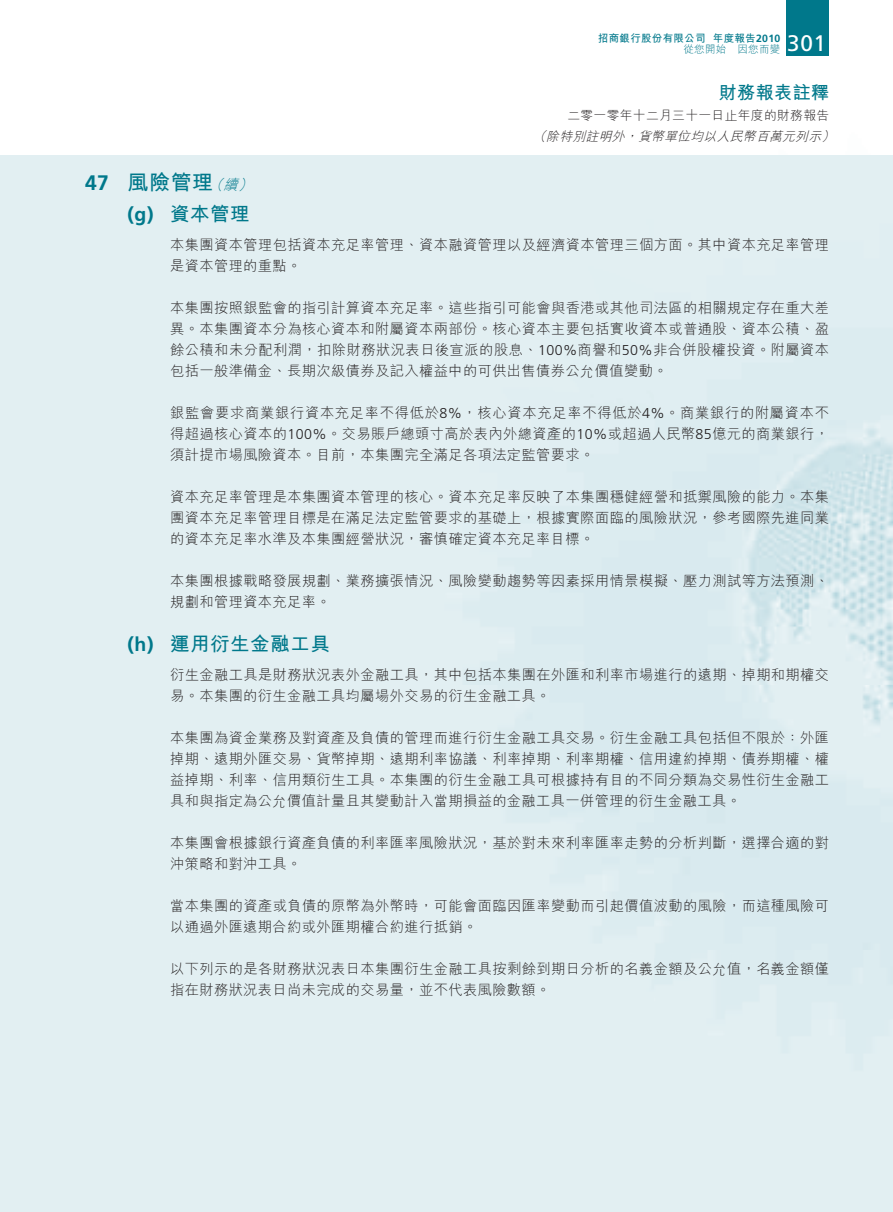
<style>
.page{position:relative;width:893px;height:1212px;background:#fff}
.page>*{position:absolute;margin:0;border:0;box-sizing:border-box;transform-origin:0 0}
.t1{font:21px "M Hei HK Bold E Ten B5 H";color:#00788b}
.t2{font:19.5px "M Hei HK Bold E Ten B5 H";letter-spacing:.03em;color:#00788b}
.t3{font:18px "M Hei HK Bold E Ten B5 H";letter-spacing:.03em;color:#00788b}
.t4{font:14.25px/21px "M Hei HK Light E Ten B5 H";letter-spacing:.03em;color:#231f20}
.t5{font:italic 12.75px "M Hei HK Light E Ten B5 H";color:#231f20}
.t6{font:12.75px "M Hei HK Light E Ten B5 H";letter-spacing:.03em;color:#231f20}
.t7{font:10.5px "M Hei HK Bold E Ten B5 H";letter-spacing:.03em;color:#00788b}
.t8{font:10.5px "M Hei HK Light E Ten B5 H";letter-spacing:.03em;color:#00788b}
.s1{font-family:"Frutiger LT Std";font-weight:700}
.s2{font-family:"M Hei HK Light E Ten B5 H";font-style:italic;font-size:14.25px}
.s3{font-family:"Frutiger LT Std";font-weight:300}
</style>
<div class="page">
<div style="left:0;top:155px;width:893px;height:1057px;background:#e2eff2"></div>
<img style="left:584px;top:429px;width:309px;height:555px">
<div style="left:787px;top:0;width:42px;height:56px;background:#00788b"></div>
<p class="t7" style="left:598px;top:34px;width:184px">招商銀行股份有限公司 年度報告<span class="s1">2010</span></p>
<p class="t8" style="left:683px;top:45px;width:144px">從您開始　因您而變 <sup>301</sup></p>
<p class="t3" style="left:719px;top:85px;width:112px">財務報表註釋</p>
<p class="t6" style="left:567px;top:110px;width:263px">二零一零年十二月三十一日止年度的財務報告</p>
<p class="t5" style="left:533px;top:131px;width:306px">（除特別註明外，貨幣單位均以人民幣百萬元列示）</p>
<h1 class="t1" style="left:85px;top:174px;width:173px"><span class="s1">47</span> 風險管理<span class="s2">（續）</span></h1>
<h2 class="t2" style="left:128px;top:206px;width:124px"><span class="s1">(g)</span> 資本管理</h2>
<p class="t4" style="left:170px;top:236px;width:661px">本集團資本管理包括資本充足率管理、資本融資管理以及經濟資本管理三個方面。其中資本充足率管理是資本管理的重點。</p>
<p class="t4" style="left:170px;top:299px;width:661px;text-align:justify">本集團按照銀監會的指引計算資本充足率。這些指引可能會與香港或其他司法區的相關規定存在重大差異。本集團資本分為核心資本和附屬資本兩部份。核心資本主要包括實收資本或普通股、資本公積、盈餘公積和未分配利潤，扣除財務狀況表日後宣派的股息、<span class="s3">100%</span>商譽和<span class="s3">50%</span>非合併股權投資。附屬資本包括一般準備金、長期次級債券及記入權益中的可供出售債券公允價值變動。</p>
<p class="t4" style="left:170px;top:404px;width:661px;text-align:justify">銀監會要求商業銀行資本充足率不得低於<span class="s3">8%</span>，核心資本充足率不得低於<span class="s3">4%</span>。商業銀行的附屬資本不得超過核心資本的<span class="s3">100%</span>。交易賬戶總頭寸高於表內外總資產的<span class="s3">10%</span>或超過人民幣<span class="s3">85</span>億元的商業銀行，須計提市場風險資本。目前，本集團完全滿足各項法定監管要求。</p>
<p class="t4" style="left:170px;top:488px;width:661px;text-align:justify">資本充足率管理是本集團資本管理的核心。資本充足率反映了本集團穩健經營和抵禦風險的能力。本集團資本充足率管理目標是在滿足法定監管要求的基礎上，根據實際面臨的風險狀況，參考國際先進同業的資本充足率水準及本集團經營狀況，審慎確定資本充足率目標。</p>
<p class="t4" style="left:170px;top:572px;width:661px">本集團根據戰略發展規劃、業務擴張情況、風險變動趨勢等因素採用情景模擬、壓力測試等方法預測、規劃和管理資本充足率。</p>
<h2 class="t2" style="left:128px;top:636px;width:204px"><span class="s1">(h)</span> 運用衍生金融工具</h2>
<p class="t4" style="left:170px;top:666px;width:661px">衍生金融工具是財務狀況表外金融工具，其中包括本集團在外匯和利率市場進行的遠期、掉期和期權交易。本集團的衍生金融工具均屬場外交易的衍生金融工具。</p>
<p class="t4" style="left:170px;top:729px;width:661px;text-align:justify">本集團為資金業務及對資產及負債的管理而進行衍生金融工具交易。衍生金融工具包括但不限於：外匯掉期、遠期外匯交易、貨幣掉期、遠期利率協議、利率掉期、利率期權、信用違約掉期、債券期權、權益掉期、利率、信用類衍生工具。本集團的衍生金融工具可根據持有目的不同分類為交易性衍生金融工具和與指定為公允價值計量且其變動計入當期損益的金融工具一併管理的衍生金融工具。</p>
<p class="t4" style="left:170px;top:834px;width:661px">本集團會根據銀行資產負債的利率匯率風險狀況，基於對未來利率匯率走勢的分析判斷，選擇合適的對沖策略和對沖工具。</p>
<p class="t4" style="left:170px;top:897px;width:661px">當本集團的資產或負債的原幣為外幣時，可能會面臨因匯率變動而引起價值波動的風險，而這種風險可以通過外匯遠期合約或外匯期權合約進行抵銷。</p>
<p class="t4" style="left:170px;top:960px;width:661px">以下列示的是各財務狀況表日本集團衍生金融工具按剩餘到期日分析的名義金額及公允值，名義金額僅指在財務狀況表日尚未完成的交易量，並不代表風險數額。</p>
</div>
